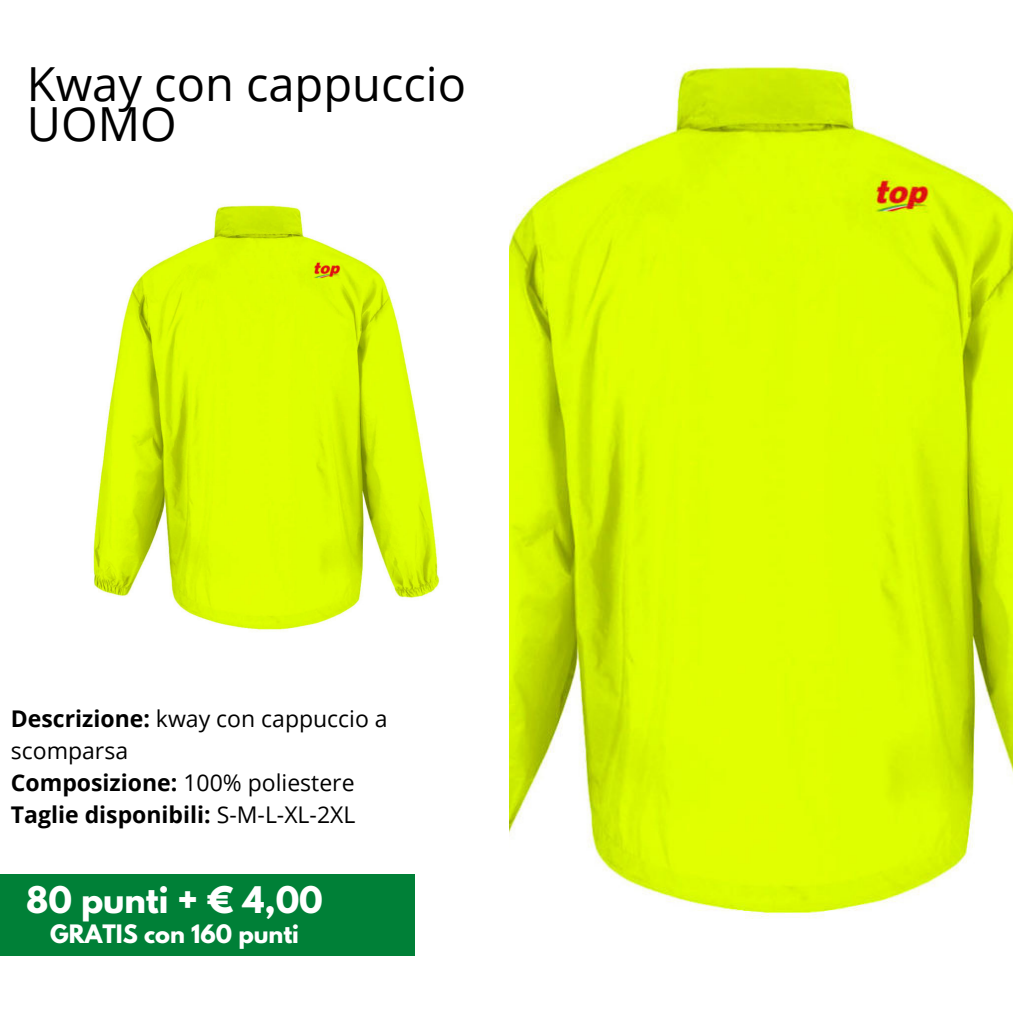
<style>
.page{position:relative;width:1013px;height:1013px;background:#fff}
.page>*{position:absolute;margin:0;border:0;box-sizing:border-box;transform-origin:0 0}
.t1{font:47px "Open Sans";color:#000}
.t2{font:700 32.5px "League Spartan";color:#fff}
.t3{font:23px/31.9px "Open Sans";color:#000}
.t4{font:700 23px "Open Sans";color:#000}
.t5{font:700 22.5px "League Spartan";color:#fff}
.s1{font-weight:700}
.s2{font-weight:400}
</style>
<div class="page">
<div style="left:0;top:874px;width:414px;height:81px;background:#008037"></div>
<img style="left:509px;top:63px;width:503px;height:856px">
<img style="left:93px;top:173px;width:417px;height:506px">
<p class="t1" style="left:27px;top:50px;width:441px">Kway con cappuccio</p>
<p class="t1" style="left:27px;top:91px;width:151px">UOMO</p>
<p class="t3" style="left:11px;top:702px;width:378px"><span class="s1">Descrizione:</span> kway con cappuccio a scomparsa</p>
<p class="t3" style="left:11px;top:766px;width:345px"><span class="s1">Composizione:</span> 100% poliestere</p>
<p class="t4" style="left:11px;top:798px;width:346px">Taglie disponibili: <span class="s2">S-M-L-XL-2XL</span></p>
<p class="t2" style="left:26px;top:883px;width:298px">80 punti + € 4,00</p>
<p class="t5" style="left:50px;top:922px;width:250px">GRATIS con 160 punti</p>
</div>
